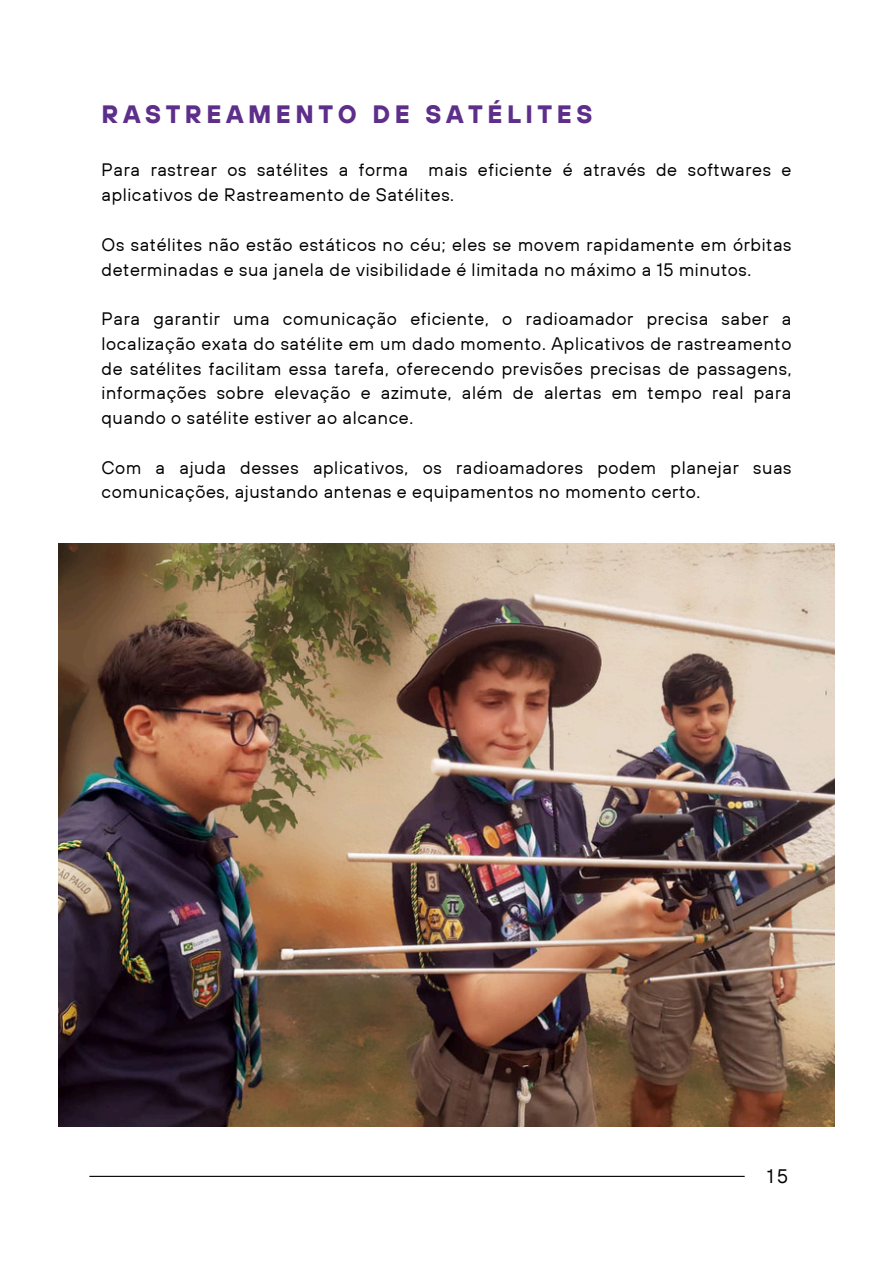
<style>
.page{position:relative;width:894px;height:1264px;background:#fff}
.page>*{position:absolute;margin:0;border:0;box-sizing:border-box;transform-origin:0 0}
.t1{font:700 25.05px "TT Hoves";letter-spacing:.18em;color:#5d2e8a}
.t2{font:19.5px "TT Hoves";color:#000}
.t3{font:18px/24.8px "TT Hoves";letter-spacing:.035em;color:#000}
</style>
<div class="page">
<hr style="left:89px;top:1175px;width:655px;height:1px;background:#000">
<img style="left:59px;top:543px;width:775px;height:583px">
<p class="t1" style="left:101px;top:97px;width:492px">RASTREAMENTO DE SATÉLITES</p>
<p class="t3" style="left:101px;top:157px;width:691px">Para rastrear os satélites a forma mais eficiente é através de softwares e aplicativos de Rastreamento de Satélites.</p>
<p class="t3" style="left:101px;top:232px;width:691px">Os satélites não estão estáticos no céu; eles se movem rapidamente em órbitas determinadas e sua janela de visibilidade é limitada no máximo a 15 minutos.</p>
<p class="t3" style="left:101px;top:306px;width:691px;text-align:justify">Para garantir uma comunicação eficiente, o radioamador precisa saber a localização exata do satélite em um dado momento. Aplicativos de rastreamento de satélites facilitam essa tarefa, oferecendo previsões precisas de passagens, informações sobre elevação e azimute, além de alertas em tempo real para quando o satélite estiver ao alcance.</p>
<p class="t3" style="left:101px;top:454px;width:691px">Com a ajuda desses aplicativos, os radioamadores podem planejar suas comunicações, ajustando antenas e equipamentos no momento certo.</p>
<p class="t2" style="left:767px;top:1163px;width:23px">15</p>
</div>
